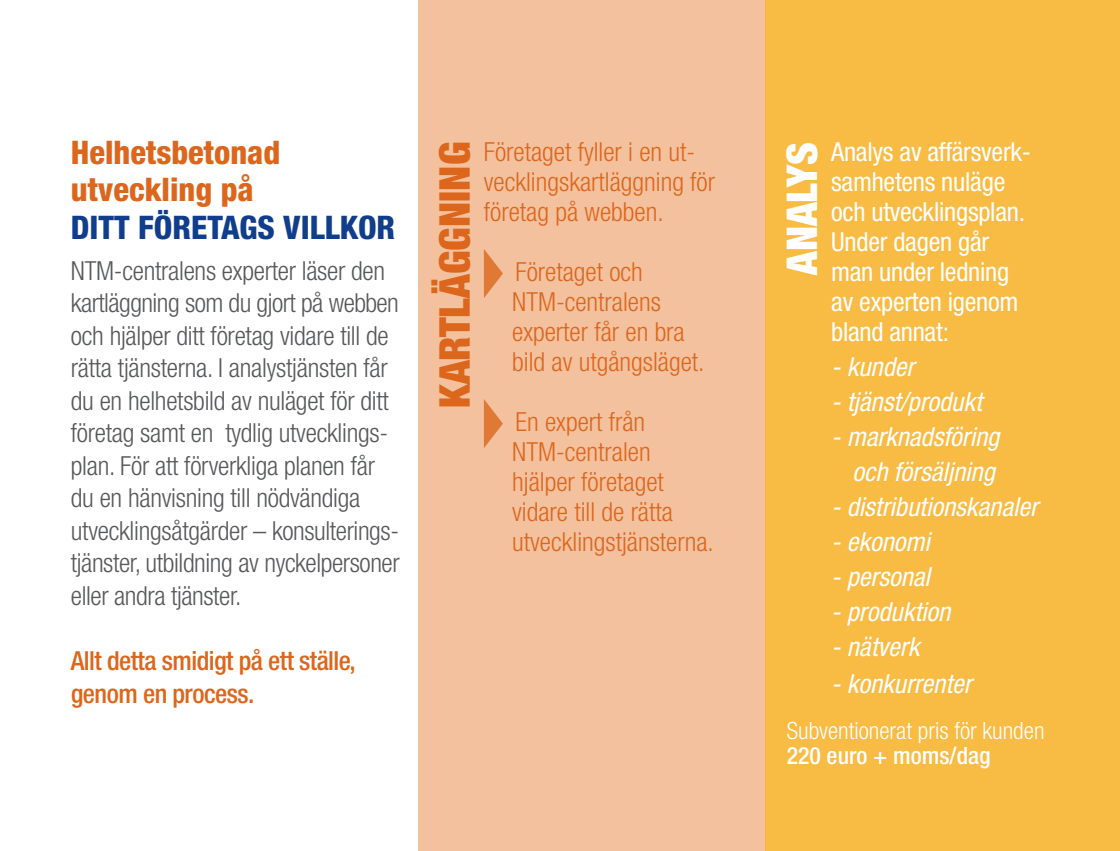
<style>
.page{position:relative;width:1120px;height:851px;background:#fff}
.page>*{position:absolute;margin:0;border:0;box-sizing:border-box;transform-origin:0 0}
.t1{font:900 condensed 42.5px "Helvetica Neue LT Std";color:#dc661c}
.t2{font:900 condensed 42.5px "Helvetica Neue LT Std";color:#fff}
.t3{font:800 condensed 32.5px/37.5px "Helvetica Neue LT Std";color:#dc661c}
.t4{font:300 condensed 26.25px/32.5px "Helvetica Neue LT Std";letter-spacing:-.01em;color:#57585a}
.t5{font:300 condensed 26.25px/30px "Helvetica Neue LT Std";color:#dc661c}
.t6{font:italic condensed 26.25px/35px "Helvetica Neue LT Std";color:#fff;text-align:right}
.t7{font:condensed 26.25px/30px "Helvetica Neue LT Std";letter-spacing:-.01em;color:#fff}
.t8{font:500 condensed 26.25px/32.5px "Helvetica Neue LT Std";letter-spacing:-.02em;color:#dc661c}
.t9{font:300 condensed 23.75px "Helvetica Neue LT Std";color:#fff}
.t10{font:500 condensed 23.75px "Helvetica Neue LT Std";color:#fff}
.s1{color:#103d8c}
</style>
<div class="page">
<div style="left:418px;top:0;width:347px;height:850px;background:#f3c19e"></div>
<div style="left:765px;top:0;width:355px;height:850px;background:#f8bb44"></div>
<svg style="left:484px;top:249px;width:19px;height:49px"></svg>
<svg style="left:484px;top:399px;width:19px;height:49px"></svg>
<p class="t3" style="left:71px;top:133px;width:326px">Helhetsbetonad utveckling på<br><span class="s1">DITT FÖRETAGS VILLKOR</span></p>
<p class="t4" style="left:71px;top:254px;width:330px">NTM-centralens experter läser den kartläggning som du gjort på webben och hjälper ditt företag vidare till de rätta tjänsterna. I analystjänsten får du en helhetsbild av nuläget för ditt företag samt en tydlig utvecklings&shy;plan. För att förverkliga planen får du en hänvisning till nödvändiga utvecklingsåtgärder – konsulterings&shy;tjänster, utbildning av nyckelpersoner eller andra tjänster.</p>
<p class="t8" style="left:71px;top:644px;width:286px">Allt detta smidigt på ett ställe, genom en process.</p>
<p class="t1" style="left:428px;top:408px;width:268px;rotate:-90deg">KARTLÄGGNING</p>
<p class="t5" style="left:484px;top:136px;width:233px">Företaget fyller i en ut&shy;vecklingskartläggning för företag på webben.</p>
<p class="t5" style="left:512px;top:256px;width:194px">Företaget och<br>NTM-centralens experter får en bra bild av utgångsläget.</p>
<p class="t5" style="left:512px;top:406px;width:203px">En expert från<br>NTM-centralen hjälper företaget vidare till de rätta utvecklingstjänsterna.</p>
<p class="t2" style="left:776px;top:275px;width:135px;rotate:-90deg">ANALYS</p>
<p class="t7" style="left:831px;top:136px;width:201px">Analys av affärsverk&shy;samhetens nuläge och utvecklingsplan.<br>Under dagen går man under ledning av experten igenom bland annat:</p>
<p class="t6" style="left:831px;top:349px;width:85px">- kunder</p>
<p class="t6" style="left:831px;top:384px;width:152px">- tjänst/produkt</p>
<p class="t6" style="left:831px;top:419px;width:170px">- marknadsföring och försäljning</p>
<p class="t6" style="left:831px;top:489px;width:208px">- distributionskanaler</p>
<p class="t6" style="left:831px;top:524px;width:100px">- ekonomi</p>
<p class="t6" style="left:831px;top:559px;width:100px">- personal</p>
<p class="t6" style="left:831px;top:594px;width:121px">- produktion</p>
<p class="t6" style="left:831px;top:629px;width:90px">- nätverk</p>
<p class="t6" style="left:831px;top:667px;width:142px">- konkurrenter</p>
<p class="t9" style="left:786px;top:716px;width:259px">Subventionerat pris för kunden</p>
<p class="t10" style="left:786px;top:740px;width:205px">220 euro + moms/dag</p>
</div>
